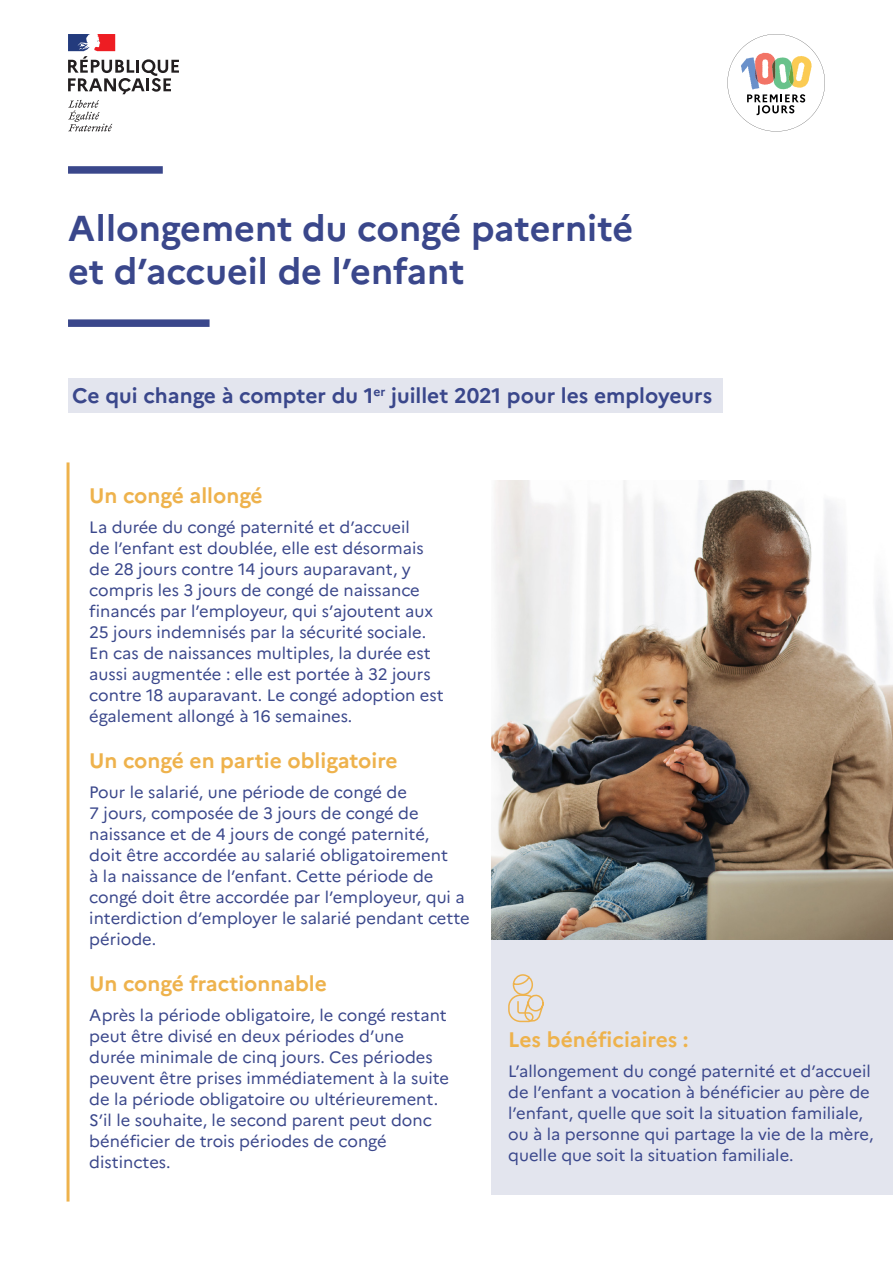
<style>
.page{position:relative;width:893px;height:1263px;background:#fff}
.page>*{position:absolute;margin:0;border:0;box-sizing:border-box;transform-origin:0 0}
.H1_sans_filet{font:700 36px/43.2px "Marianne";color:#3a478b}
.H3_Filet_gauche{font:700 21px "Marianne";color:#eeb24c}
.t1{font:700 21px "Marianne";color:#3a478b}
.Paragraphe_Filet_Gau{font:16.5px/21px "Marianne";color:#3a478b}
</style>
<div class="page">
<img style="left:491px;top:480px;width:402px;height:460px">
<hr style="left:67px;top:462px;width:3px;height:739px;background:#eeb24c">
<div style="left:491px;top:940px;width:402px;height:255px;background:#e3e5ee"></div>
<svg style="left:508px;top:974px;width:36px;height:49px"></svg>
<div style="left:68px;top:378px;width:655px;height:34px;background:#e3e5ee"></div>
<svg style="left:68px;top:100px;width:44px;height:31px"></svg>
<svg style="left:68px;top:34px;width:111px;height:60px"></svg>
<div style="left:68px;top:166px;width:95px;height:8px;background:#3a478b"></div>
<div style="left:68px;top:319px;width:142px;height:8px;background:#3a478b"></div>
<svg style="left:727px;top:34px;width:98px;height:97px"></svg>
<p class="H1_sans_filet" style="left:68px;top:206px;width:567px">Allongement du congé paternité et d’accueil de l’enfant</p>
<h3 class="t1" style="left:72px;top:383px;width:641px">Ce qui change à compter du 1<sup>er</sup> juillet 2021 pour les employeurs</h3>
<p class="H3_Filet_gauche" style="left:89px;top:483px;width:175px">Un congé allongé</p>
<p class="Paragraphe_Filet_Gau" style="left:89px;top:516px;width:356px">La durée du congé paternité et d’accueil<br>de l’enfant est doublée, elle est désormais de 28 jours contre 14 jours auparavant, y compris les 3 jours de congé de naissance financés par l’employeur, qui s’ajoutent aux 25 jours indemnisés par la sécurité sociale.<br>En cas de naissances multiples, la durée est aussi augmentée : elle est portée à 32 jours contre 18 auparavant. Le congé adoption est également allongé à 16 semaines.</p>
<p class="H3_Filet_gauche" style="left:89px;top:748px;width:310px">Un congé en partie obligatoire</p>
<p class="Paragraphe_Filet_Gau" style="left:89px;top:781px;width:382px">Pour le salarié, une période de congé de<br>7 jours, composée de 3 jours de congé de naissance et de 4 jours de congé paternité,<br>doit être accordée au salarié obligatoirement<br>à la naissance de l’enfant. Cette période de congé doit être accordée par l’employeur, qui a interdiction d’employer le salarié pendant cette période.</p>
<p class="H3_Filet_gauche" style="left:89px;top:971px;width:239px">Un congé fractionnable</p>
<p class="Paragraphe_Filet_Gau" style="left:89px;top:1004px;width:361px">Après la période obligatoire, le congé restant peut être divisé en deux périodes d’une durée minimale de cinq jours. Ces périodes peuvent être prises immédiatement à la suite de la période obligatoire ou ultérieurement.<br>S’il le souhaite, le second parent peut donc bénéficier de trois périodes de congé distinctes.</p>
<p class="H3_Filet_gauche" style="left:508px;top:1027px;width:182px">Les bénéficiaires :</p>
<p class="Paragraphe_Filet_Gau" style="left:508px;top:1060px;width:367px">L’allongement du congé paternité et d’accueil de l’enfant a vocation à bénéficier au père de l’enfant, quelle que soit la situation familiale, ou à la personne qui partage la vie de la mère, quelle que soit la situation familiale.</p>
</div>
